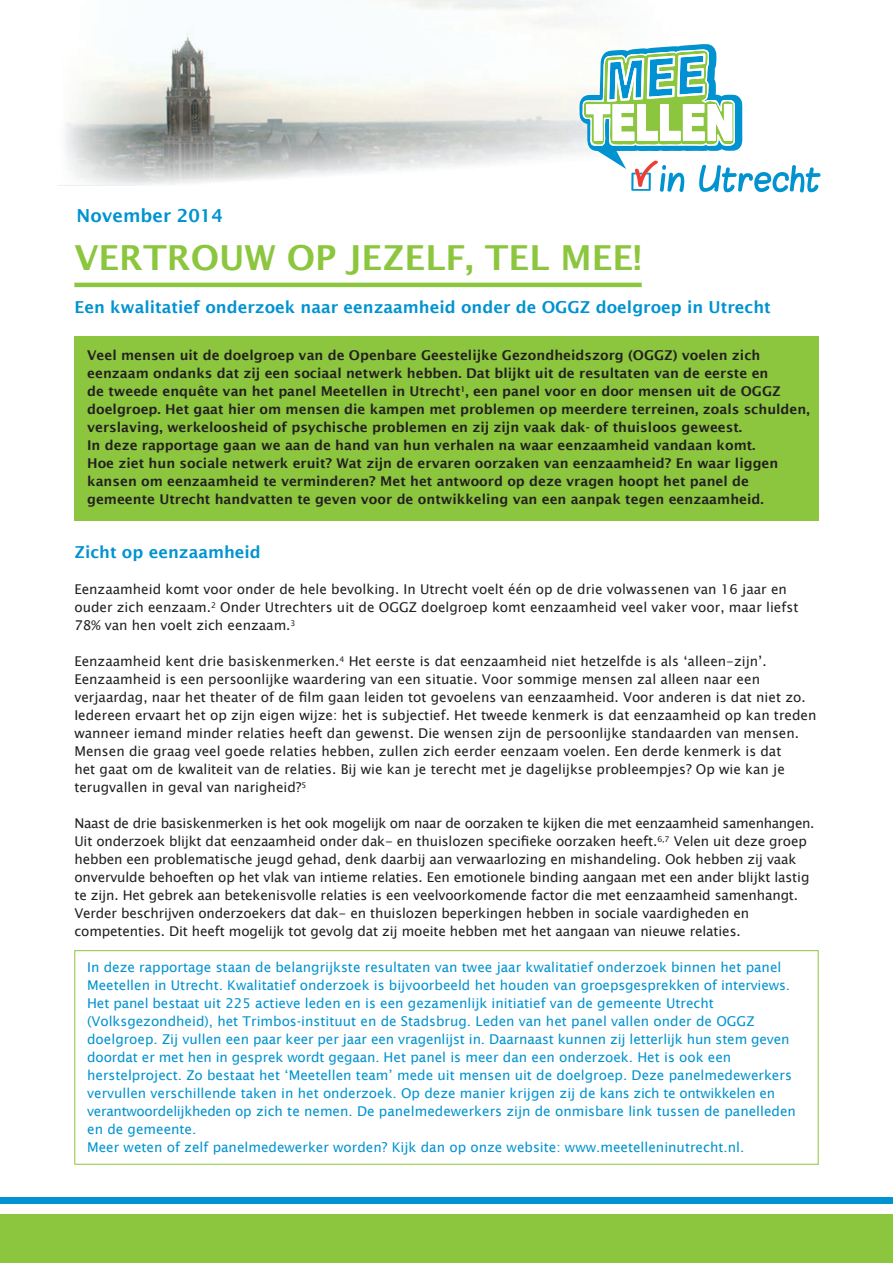
<style>
.page{position:relative;width:893px;height:1263px;background:#fff}
.page>*{position:absolute;margin:0;border:0;box-sizing:border-box;transform-origin:0 0}
.t1{font:600 34.5px "Lucida Sans";color:#8bc63e}
.t2{font:600 18px "Lucida Sans";color:#0093d0}
.t3{font:600 16.5px "Lucida Sans";color:#0093d0}
.t4{font:13.5px/18px "Lucida Sans Unicode";color:#231f20}
.t5{font:13.5px/18px "Lucida Sans";color:#0093d0}
.t6{font:600 13.5px/18px "Lucida Sans";color:#231f20}
</style>
<div class="page">
<img style="left:58px;top:0;width:525px;height:186px">
<hr style="left:74px;top:283px;width:568px;height:4px;background:#8bc63e">
<svg style="left:579px;top:43px;width:241px;height:150px"></svg>
<div style="left:74px;top:950px;width:745px;height:214px;border:1px solid #8bc63e"></div>
<div style="left:74px;top:336px;width:745px;height:184px;background:#8bc63e"></div>
<div style="left:0;top:1214px;width:893px;height:49px;background:#8bc63e"></div>
<div style="left:0;top:1197px;width:893px;height:6px;background:#0093d0"></div>
<h2 class="t2" style="left:77px;top:206px;width:148px">November 2014</h2>
<h1 class="t1" style="left:74px;top:238px;width:569px">Vertrouw op jezelf, tel mee!</h1>
<p class="t3" style="left:74px;top:298px;width:698px">Een kwalitatief onderzoek naar eenzaamheid onder de OGGZ doelgroep in Utrecht</p>
<p class="t6" style="left:87px;top:346px;width:724px">Veel mensen uit de doelgroep van de Openbare Geestelijke Gezondheidszorg (OGGZ) voelen zich eenzaam ondanks dat zij een sociaal netwerk hebben. Dat blijkt uit de resultaten van de eerste en<br>de tweede enquête van het panel Meetellen in Utrecht<sup>1</sup>, een panel voor en door mensen uit de OGGZ doelgroep. Het gaat hier om mensen die kampen met problemen op meerdere terreinen, zoals schulden, verslaving, werkeloosheid of psychische problemen en zij zijn vaak dak- of thuisloos geweest.<br>In deze rapportage gaan we aan de hand van hun verhalen na waar eenzaamheid vandaan komt.<br>Hoe ziet hun sociale netwerk eruit? Wat zijn de ervaren oorzaken van eenzaamheid? En waar liggen kansen om eenzaamheid te verminderen? Met het antwoord op deze vragen hoopt het panel de gemeente Utrecht handvatten te geven voor de ontwikkeling van een aanpak tegen eenzaamheid.</p>
<p class="t3" style="left:74px;top:543px;width:188px">Zicht op eenzaamheid</p>
<p class="t4" style="left:74px;top:580px;width:725px">Eenzaamheid komt voor onder de hele bevolking. In Utrecht voelt één op de drie volwassenen van 16 jaar en ouder zich eenzaam.<sup>2</sup> Onder Utrechters uit de OGGZ doelgroep komt eenzaamheid veel vaker voor, maar liefst<br>78% van hen voelt zich eenzaam.<sup>3</sup></p>
<p class="t4" style="left:74px;top:652px;width:743px">Eenzaamheid kent drie basiskenmerken.<sup>4</sup> Het eerste is dat eenzaamheid niet hetzelfde is als ‘alleen-zijn’.<br>Eenzaamheid is een persoonlijke waardering van een situatie. Voor sommige mensen zal alleen naar een verjaardag, naar het theater of de film gaan leiden tot gevoelens van eenzaamheid. Voor anderen is dat niet zo.<br>Iedereen ervaart het op zijn eigen wijze: het is subjectief. Het tweede kenmerk is dat eenzaamheid op kan treden wanneer iemand minder relaties heeft dan gewenst. Die wensen zijn de persoonlijke standaarden van mensen.<br>Mensen die graag veel goede relaties hebben, zullen zich eerder eenzaam voelen. Een derde kenmerk is dat<br>het gaat om de kwaliteit van de relaties. Bij wie kan je terecht met je dagelijkse probleempjes? Op wie kan je terugvallen in geval van narigheid?<sup>5</sup></p>
<p class="t4" style="left:74px;top:814px;width:742px">Naast de drie basiskenmerken is het ook mogelijk om naar de oorzaken te kijken die met eenzaamheid samenhangen.<br>Uit onderzoek blijkt dat eenzaamheid onder dak- en thuislozen specifieke oorzaken heeft.<sup>6,7</sup> Velen uit deze groep hebben een problematische jeugd gehad, denk daarbij aan verwaarlozing en mishandeling. Ook hebben zij vaak onvervulde behoeften op het vlak van intieme relaties. Een emotionele binding aangaan met een ander blijkt lastig te zijn. Het gebrek aan betekenisvolle relaties is een veelvoorkomende factor die met eenzaamheid samenhangt.<br>Verder beschrijven onderzoekers dat dak- en thuislozen beperkingen hebben in sociale vaardigheden en competenties. Dit heeft mogelijk tot gevolg dat zij moeite hebben met het aangaan van nieuwe relaties.</p>
<p class="t5" style="left:87px;top:958px;width:710px">In deze rapportage staan de belangrijkste resultaten van twee jaar kwalitatief onderzoek binnen het panel Meetellen in Utrecht. Kwalitatief onderzoek is bijvoorbeeld het houden van groepsgesprekken of interviews.<br>Het panel bestaat uit 225 actieve leden en is een gezamenlijk initiatief van de gemeente Utrecht (Volksgezondheid), het Trimbos-instituut en de Stadsbrug. Leden van het panel vallen onder de OGGZ doelgroep. Zij vullen een paar keer per jaar een vragenlijst in. Daarnaast kunnen zij letterlijk hun stem geven doordat er met hen in gesprek wordt gegaan. Het panel is meer dan een onderzoek. Het is ook een herstelproject. Zo bestaat het ‘Meetellen team’ mede uit mensen uit de doelgroep. Deze panelmedewerkers vervullen verschillende taken in het onderzoek. Op deze manier krijgen zij de kans zich te ontwikkelen en verantwoordelijkheden op zich te nemen. De panelmedewerkers zijn de onmisbare link tussen de panelleden en de gemeente.<br>Meer weten of zelf panelmedewerker worden? Kijk dan op onze website: www.meetelleninutrecht.nl.</p>
</div>
